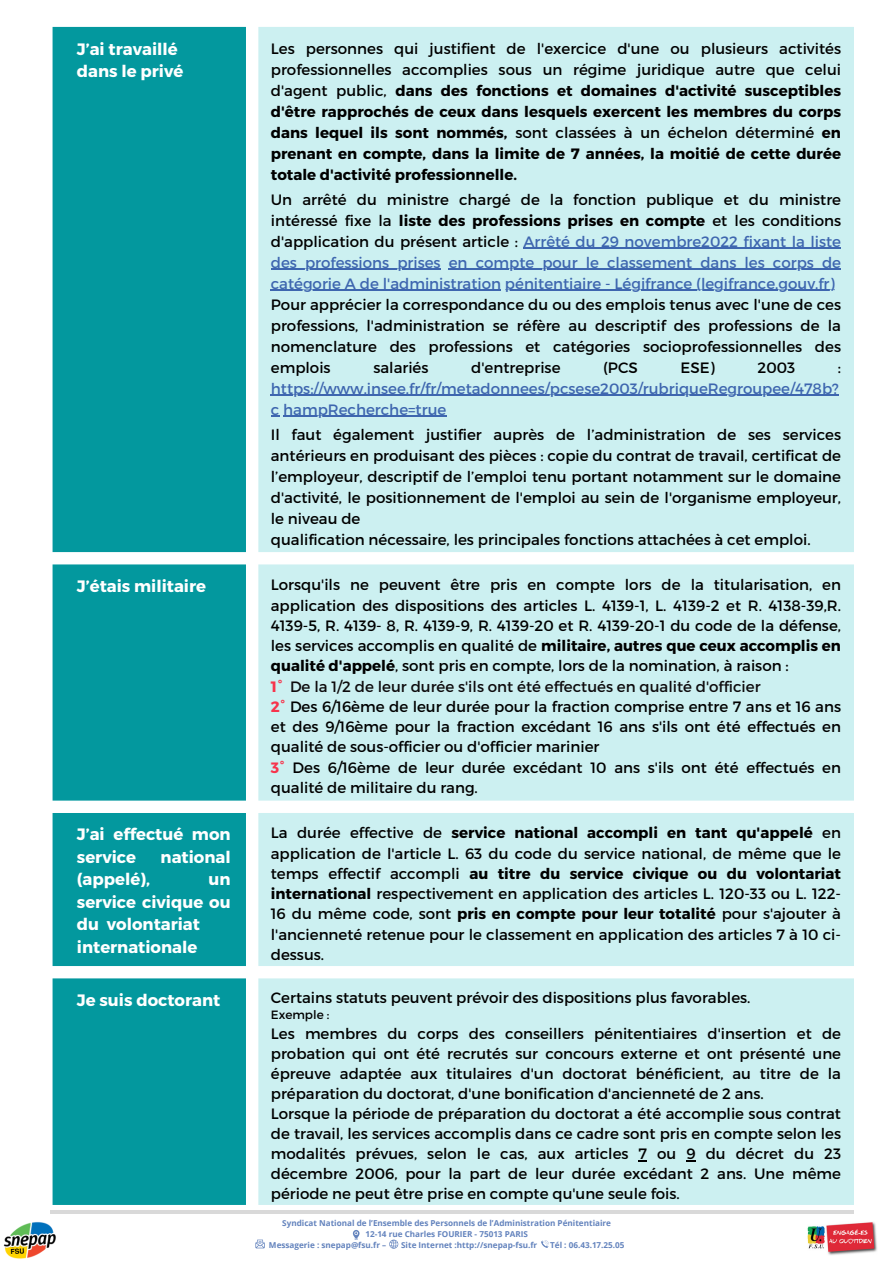
<style>
.page{position:relative;width:894px;height:1264px;background:#fff}
.page>*{position:absolute;margin:0;border:0;box-sizing:border-box;transform-origin:0 0}
.t1{font:700 16.5px/22.5px "Montserrat";color:#fff}
.t2{font:15px/20.2px "Montserrat";color:#000;text-align:justify}
.t3{font:700 15px/21px "Montserrat";color:#000;text-align:justify}
.t4{font:15px/21px "Montserrat";color:#3e66af}
.t5{font:12px "Montserrat";color:#000}
.t6{font:700 8.1px "Open Sans";color:#6383bd}
.s1{font-weight:400}
.s2{font-weight:700}
.s3{color:#3e66af}
.s4{font-weight:700;color:#f7344c}
.s5{color:#0e0b0d}
</style>
<div class="page">
<hr style="left:51px;top:1210px;width:802px;height:3px;background:#000">
<svg style="left:541px;top:1240px;width:7px;height:7px"></svg>
<svg style="left:353px;top:1230px;width:6px;height:9px"></svg>
<svg style="left:389px;top:1239px;width:9px;height:9px"></svg>
<svg style="left:255px;top:1239px;width:9px;height:9px"></svg>
<img style="left:807px;top:1222px;width:70px;height:33px">
<img style="left:3px;top:1222px;width:53px;height:37px">
<div style="left:53px;top:27px;width:193px;height:1177px;background:#03989e"></div>
<div style="left:258px;top:27px;width:595px;height:1177px;background:#ccf0f1"></div>
<hr style="left:523px;top:248px;width:317px;height:1px;background:#3e66af">
<hr style="left:271px;top:269px;width:169px;height:1px;background:#3e66af">
<hr style="left:448px;top:269px;width:392px;height:1px;background:#3e66af">
<hr style="left:271px;top:290px;width:230px;height:1px;background:#3e66af">
<hr style="left:505px;top:290px;width:329px;height:1px;background:#3e66af">
<hr style="left:271px;top:394px;width:567px;height:2px;background:#3e66af">
<svg style="left:271px;top:415px;width:8px;height:2px"></svg>
<hr style="left:283px;top:415px;width:163px;height:2px;background:#3e66af">
<h1 class="t1" style="left:77px;top:37px;width:108px">J’ai travaillé dans le privé</h1>
<h2 class="t3" style="left:271px;top:37px;width:571px"><span class="s1">Les personnes qui justifient de l'exercice d'une ou plusieurs activités professionnelles accomplies sous un régime juridique autre que celui d'agent public,</span> dans des fonctions et domaines d'activité susceptibles d'être rapprochés de ceux dans lesquels exercent les membres du corps dans lequel ils sont nommés, <span class="s1">sont classées à un échelon déterminé</span> en prenant en compte, dans la limite de 7 années, la moitié de cette durée totale d'activité professionnelle.</h2>
<h1 class="t2" style="left:271px;top:188px;width:571px;line-height:21px">Un arrêté du ministre chargé de la fonction publique et du ministre intéressé fixe la <span class="s2">liste des professions prises en compte</span> et les conditions d'application du présent article : <span class="s3">Arrêté du 29 novembre2022 fixant la liste</span></h1>
<h2 class="t4" style="left:271px;top:251px;width:171px">des professions prises</h2>
<h1 class="t4" style="left:448px;top:251px;width:393px">en compte pour le classement dans les corps de</h1>
<h2 class="t4" style="left:271px;top:272px;width:565px">catégorie A de l'administration pénitentiaire - Légifrance (legifrance.gouv.fr)</h2>
<p class="t2" style="left:271px;top:293px;width:571px;line-height:21px">Pour apprécier la correspondance du ou des emplois tenus avec l'une de ces professions, l'administration se réfère au descriptif des professions de la nomenclature des professions et catégories socioprofessionnelles des emplois</p>
<p class="t2" style="left:373px;top:356px;width:57px">salariés</p>
<p class="t2" style="left:471px;top:356px;width:91px">d'entreprise</p>
<p class="t2" style="left:603px;top:356px;width:36px">(PCS</p>
<p class="t2" style="left:680px;top:356px;width:36px">ESE)</p>
<p class="t2" style="left:757px;top:356px;width:39px">2003</p>
<p class="t2" style="left:837px;top:356px;width:5px">:</p>
<p class="t4" style="left:271px;top:377px;width:569px">https://www.insee.fr/fr/metadonnees/pcsese2003/rubriqueRegroupee/478b? c hampRecherche=true</p>
<p class="t2" style="left:271px;top:423px;width:571px;line-height:21px;text-align:left">Il faut également justifier auprès de l’administration de ses services antérieurs en produisant des pièces : copie du contrat de travail, certificat de l’employeur, descriptif de l’emploi tenu portant notamment sur le domaine d'activité, le positionnement de l'emploi au sein de l'organisme employeur, le niveau de<br>qualification nécessaire, les principales fonctions attachées à cet emploi.</p>
<p class="t1" style="left:77px;top:574px;width:131px">J’étais militaire</p>
<p class="t2" style="left:271px;top:574px;width:571px;text-align:left">Lorsqu'ils ne peuvent être pris en compte lors de la titularisation, en application des dispositions des articles L. 4139-1, L. 4139-2 et R. 4138-39,R.<br>4139-5, R. 4139- 8, R. 4139-9, R. 4139-20 et R. 4139-20-1 du code de la défense, les services accomplis en qualité de <span class="s2">militaire, autres que ceux accomplis en qualité d'appelé</span>, sont pris en compte, lors de la nomination, à raison :<br><span class="s4">1°</span> <span class="s5">De la 1/2 de leur durée s'ils ont été effectués en qualité d'officier<br></span><span class="s4">2°</span> Des 6/16ème de leur durée pour la fraction comprise entre 7 ans et 16 ans et des 9/16ème pour la fraction excédant 16 ans s'ils ont été effectués en qualité de sous-officier ou d'officier marinier<br><span class="s4">3°</span> Des 6/16ème de leur durée excédant 10 ans s'ils ont été effectués en</p>
<p class="t2" style="left:271px;top:776px;width:208px">qualité de militaire du rang.</p>
<p class="t1" style="left:77px;top:822px;width:155px">J’ai effectué mon service</p>
<p class="t2" style="left:271px;top:822px;width:571px">La durée effective de <span class="s2">service national accompli en tant qu'appelé</span> en application de l'article L. 63 du code du service national, de même que le temps effectif accompli <span class="s2">au titre du service civique ou du volontariat international</span> respectivement en application des articles L. 120-33 ou L. 122- 16 du même code, sont <span class="s2">pris en compte pour leur totalité</span> pour s'ajouter à l'ancienneté retenue pour le classement en application des articles 7 à 10 ci&shy;dessus.</p>
<p class="t1" style="left:160px;top:844px;width:72px">national</p>
<p class="t1" style="left:77px;top:867px;width:75px">(appelé),</p>
<p class="t1" style="left:77px;top:867px;width:155px;text-indent:132px">un service civique ou du volontariat internationale</p>
<p class="t1" style="left:77px;top:988px;width:145px">Je suis doctorant</p>
<p class="t2" style="left:271px;top:986px;width:481px">Certains statuts peuvent prévoir des dispositions plus favorables.</p>
<p class="t5" style="left:271px;top:1006px;width:60px">Exemple :</p>
<p class="t2" style="left:271px;top:1022px;width:571px;text-align:left">Les membres du corps des conseillers pénitentiaires d'insertion et de probation qui ont été recrutés sur concours externe et ont présenté une épreuve adaptée aux titulaires d'un doctorat bénéficient, au titre de la préparation du doctorat, d'une bonification d'ancienneté de 2 ans.<br>Lorsque la période de préparation du doctorat a été accomplie sous contrat de travail, les services accomplis dans ce cadre sont pris en compte selon les modalités prévues, selon le cas, aux articles 7 ou 9 du décret du 23 décembre 2006, pour la part de leur durée excédant 2 ans. Une même période ne peut être prise en compte qu'une seule fois.</p>
<h1 class="t6" style="left:282px;top:1217px;width:330px">Syndicat National de l’Ensemble des Personnels de l’Administration Pénitentiaire</h1>
<h2 class="t6" style="left:365px;top:1228px;width:164px">12-14 rue Charles FOURIER - 75013 PARIS</h2>
<h2 class="t6" style="left:269px;top:1239px;width:119px">Messagerie : snepap@fsu.fr –</h2>
<h2 class="t6" style="left:401px;top:1239px;width:138px">Site Internet :http://snepap-fsu.fr</h2>
<h2 class="t6" style="left:550px;top:1239px;width:76px">Tél : 06.43.17.25.05</h2>
</div>
